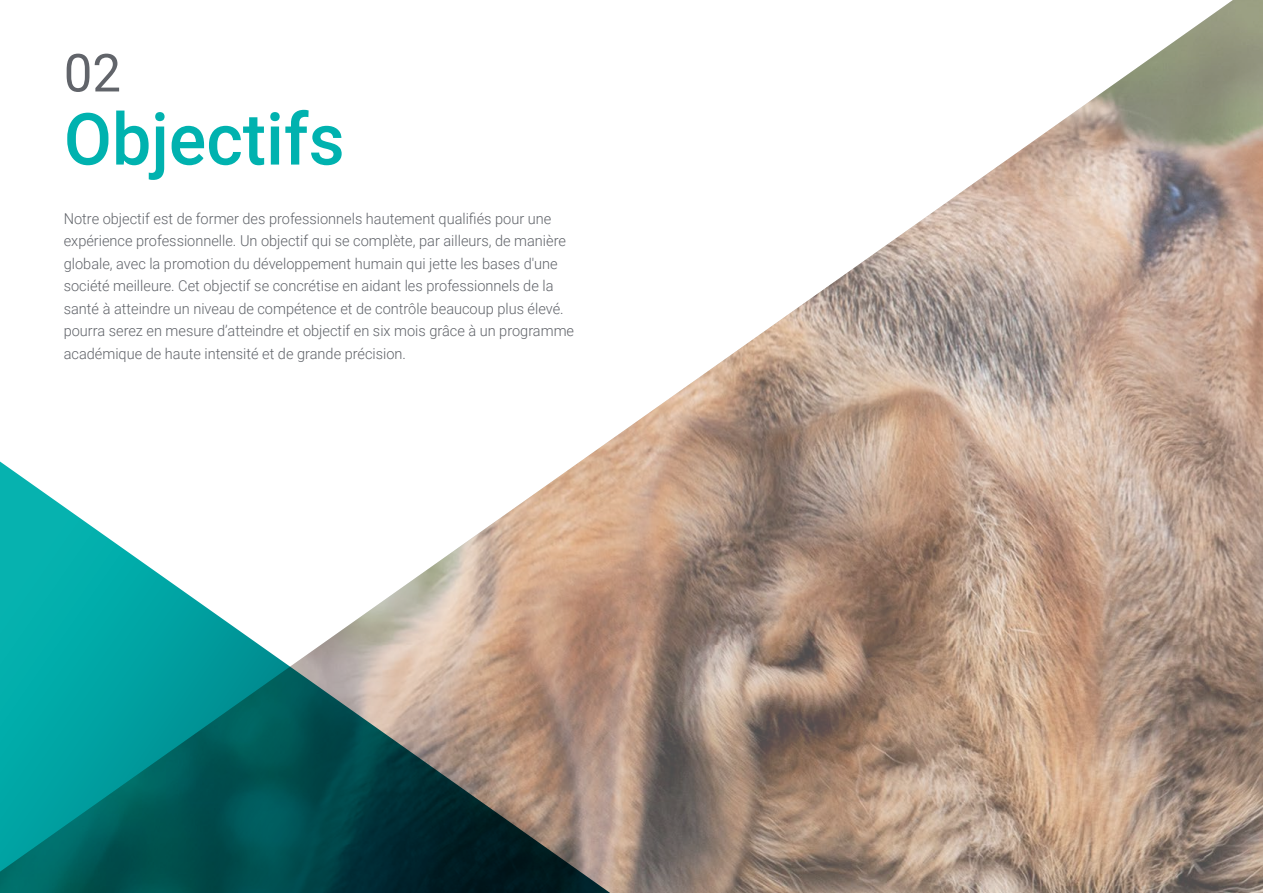
<style>
.page{position:relative;width:1263px;height:893px;background:#fff}
.page>*{position:absolute;margin:0;border:0;box-sizing:border-box;transform-origin:0 0}
.t1{font:500 72px "Roboto";color:#00b2af}
.t2{font:52.5px "Roboto";color:#61646a}
.t3{font:300 15px/22.5px "Roboto";color:#61646a}
</style>
<div class="page">
<img style="left:602px;top:0;width:661px;height:893px">
<svg style="left:0;top:446px;width:640px;height:447px"></svg>
<h2 class="t2" style="left:64px;top:36px;width:59px">02</h2>
<h1 class="t1" style="left:64px;top:89px;width:282px">Objectifs</h1>
<p class="t3" style="left:64px;top:207px;width:512px">Notre objectif est de former des professionnels hautement qualifiés pour une expérience professionnelle. Un objectif qui se complète, par ailleurs, de manière globale, avec la promotion du développement humain qui jette les bases d'une société meilleure. Cet objectif se concrétise en aidant les professionnels de la santé à atteindre un niveau de compétence et de contrôle beaucoup plus élevé. pourra serez en mesure d’atteindre et objectif en six mois grâce à un programme académique de haute intensité et de grande précision.</p>
</div>
